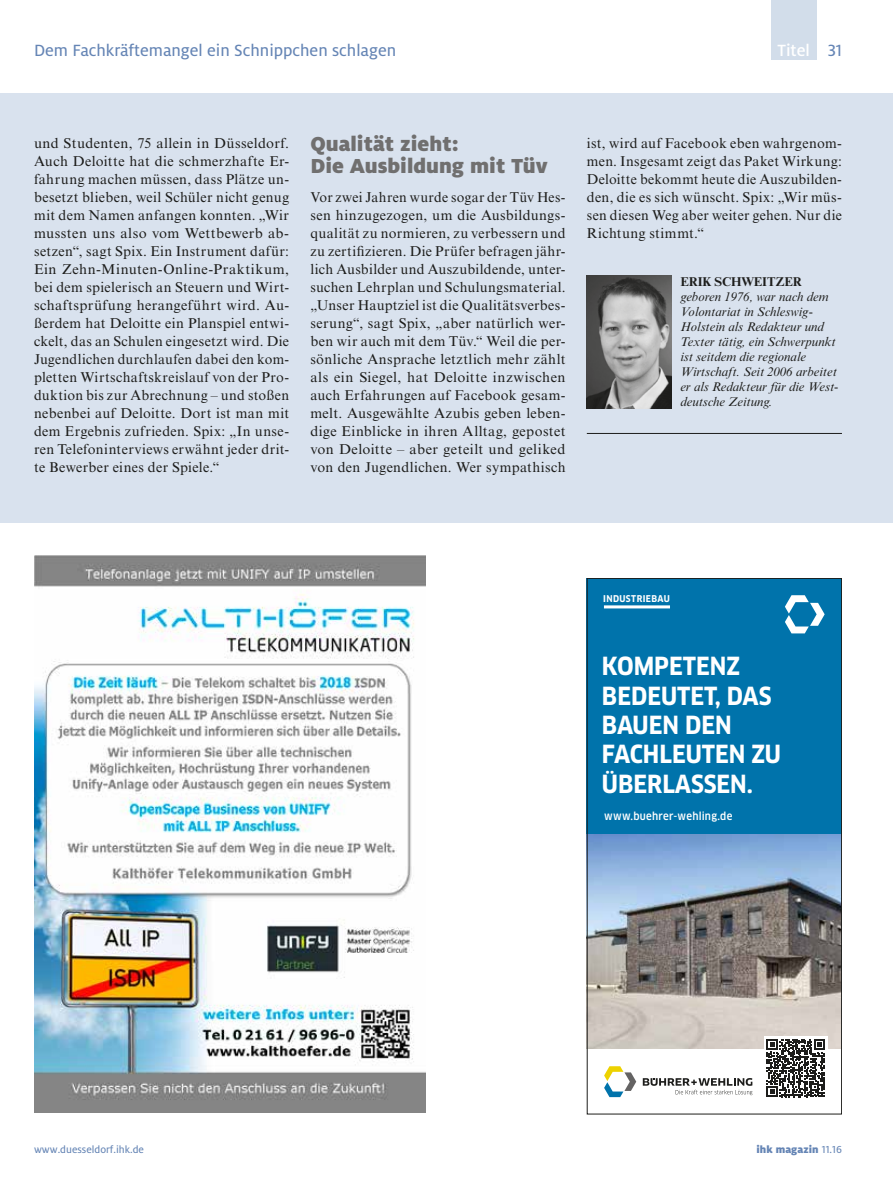
<style>
.page{position:relative;width:893px;height:1191px;background:#fff}
.page>*{position:absolute;margin:0;border:0;box-sizing:border-box;transform-origin:0 0}
.t1{font:700 24.45px/29.2px "Clan Narrow OSF";color:#fff}
.t2{font:900 22.5px/22.5px "Milo LF";color:#706f6f}
.t3{font:18px "Milo LF Text";color:#6585b5}
.t4{font:500 18px "Milo LF";color:#fff}
.t5{font:14.25px/18px "Times New Roman MT Std";letter-spacing:.025em;color:#1d1d1b;text-align:justify}
.t6{font:italic 12.75px/15px "Times New Roman MT Std";color:#1d1d1b}
.t7{font:700 12.75px "Times New Roman MT Std";letter-spacing:-.01em;color:#1d1d1b}
.t8{font:11.25px "Milo LF Text";color:#6585b5}
.t9{font:900 11.25px "Milo LF";color:#6585b5}
.t10{font:500 10.65px "Clan Narrow OSF";letter-spacing:.025em;color:#fff}
.t11{font:700 9.15px "Clan Narrow OSF";letter-spacing:.04em;color:#fff}
.s1{font-family:"Milo LF Text";font-weight:400;color:#6585b5}
.s2{font-family:"Milo LF Text";font-weight:400}
</style>
<div class="page">
<div style="left:771px;top:0;width:45px;height:60px;background:#d2ddea"></div>
<div style="left:0;top:94px;width:893px;height:429px;background:#d9e2ee"></div>
<hr style="left:587px;top:433px;width:255px;height:1px;background:#1d1d1b">
<img style="left:587px;top:276px;width:85px;height:132px">
<img style="left:589px;top:833px;width:251px;height:216px">
<div style="left:587px;top:578px;width:255px;height:255px;background:#0073ab"></div>
<svg style="left:785px;top:595px;width:40px;height:38px"></svg>
<svg style="left:643px;top:1078px;width:109px;height:17px"></svg>
<svg style="left:604px;top:1066px;width:32px;height:31px"></svg>
<div style="left:764px;top:1036px;width:63px;height:63px;background:#fff"></div>
<svg style="left:767px;top:1039px;width:58px;height:58px"></svg>
<hr style="left:604px;top:605px;width:66px;height:3px;background:#fff">
<div style="left:587px;top:578px;width:255px;height:536px;border:1px solid #1d1d1b"></div>
<img style="left:34px;top:555px;width:391px;height:557px">
<p class="t3" style="left:34px;top:40px;width:364px">Dem Fachkräftemangel ein Schnippchen schlagen</p>
<p class="t4" style="left:777px;top:40px;width:66px">Titel <span class="s1">31</span></p>
<p class="t5" style="left:34px;top:134px;width:257px">und Studenten, 75 allein in Düsseldorf.<br>Auch Deloitte hat die schmerzhafte Er&shy;fahrung machen müssen, dass Plätze un&shy;besetzt blieben, weil Schüler nicht genug mit dem Namen anfangen konnten. „Wir mussten uns also vom Wettbewerb ab&shy;setzen“, sagt Spix. Ein Instrument dafür:<br>Ein Zehn-Minuten-Online-Praktikum, bei dem spielerisch an Steuern und Wirt&shy;schaftsprüfung herangeführt wird. Au&shy;ßerdem hat Deloitte ein Planspiel entwi&shy;ckelt, das an Schulen eingesetzt wird. Die Jugendlichen durchlaufen dabei den kom&shy;pletten Wirtschaftskreislauf von der Pro&shy;duktion bis zur Abrechnung – und stoßen nebenbei auf Deloitte. Dort ist man mit dem Ergebnis zufrieden. Spix: „In unse&shy;ren Telefoninterviews erwähnt jeder drit&shy;te Bewerber eines der Spiele.“</p>
<h2 class="t2" style="left:310px;top:132px;width:239px">Qualität zieht:<br>Die Ausbildung mit Tüv</h2>
<p class="t5" style="left:310px;top:188px;width:257px">Vor zwei Jahren wurde sogar der Tüv Hes&shy;sen hinzugezogen, um die Ausbildungs&shy;qualität zu normieren, zu verbessern und zu zertifizieren. Die Prüfer befragen jähr&shy;lich Ausbilder und Auszubildende, unter&shy;suchen Lehrplan und Schulungsmaterial. „Unser Hauptziel ist die Qualitätsverbes&shy;serung“, sagt Spix, „aber natürlich wer&shy;ben wir auch mit dem Tüv.“ Weil die per&shy;sönliche Ansprache letztlich mehr zählt als ein Siegel, hat Deloitte inzwischen auch Erfahrungen auf Facebook gesam&shy;melt. Ausgewählte Azubis geben leben&shy;dige Einblicke in ihren Alltag, gepostet von Deloitte – aber geteilt und geliked von den Jugendlichen. Wer sympathisch</p>
<p class="t5" style="left:587px;top:134px;width:257px">ist, wird auf Facebook eben wahrgenom&shy;men. Insgesamt zeigt das Paket Wirkung:<br>Deloitte bekommt heute die Auszubilden&shy;den, die es sich wünscht. Spix: „Wir müs&shy;sen diesen Weg aber weiter gehen. Nur die Richtung stimmt.“</p>
<p class="t7" style="left:680px;top:273px;width:45px">ERIK SCHW</p>
<p class="t7" style="left:754px;top:273px;width:49px">EITZER</p>
<p class="t6" style="left:680px;top:289px;width:160px">geboren 1976, war nach dem<br>Volontariat in Schleswig-<br>Holstein als Redakteur und<br>Texter tätig, ein Schwerpunkt ist seitdem die regionale<br>Wirtschaft. Seit 2006 arbeitet er als Redakteur für die West&shy;deutsche Zeitung.</p>
<p class="t11" style="left:603px;top:593px;width:68px">INDUSTRIEBAU</p>
<h1 class="t1" style="left:602px;top:652px;width:181px">KOMPETENZ<br>BEDEUTET, DAS<br>BAUEN DEN<br>FACHLEUTEN ZU<br>ÜBERLASSEN.</h1>
<p class="t10" style="left:604px;top:809px;width:130px">www.buehrer-wehling.de</p>
<p class="t8" style="left:34px;top:1142px;width:111px">www.duesseldorf.ihk.de</p>
<p class="t9" style="left:757px;top:1142px;width:87px">ihk magazin <span class="s2">11.16</span></p>
</div>
